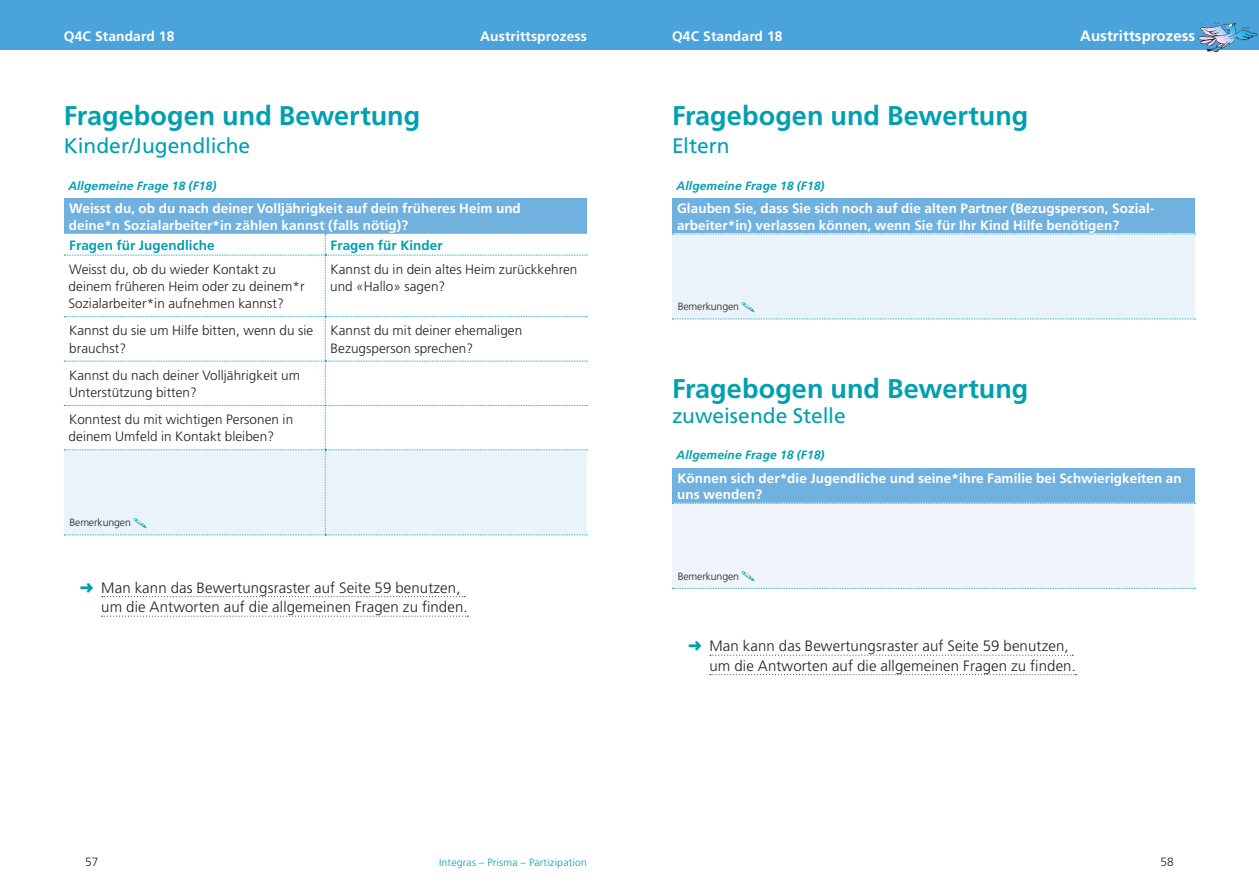
<style>
.page{position:relative;width:1259px;height:893px;background:#fff}
.page>*{position:absolute;margin:0;border:0;box-sizing:border-box;transform-origin:0 0}
.t1{font:700 27px "Frutiger LT Pro";color:#00a0b0}
.t2{font:21px "Frutiger LT Pro";color:#00a0b0}
.t3{font:300 15px/19.5px "Frutiger LT Pro";letter-spacing:.01em;color:#231f20}
.t4{font:700 15px "Frutiger LT Pro";letter-spacing:.005em;color:#fff}
.t5{font:700 13.8px "Frutiger LT Pro";letter-spacing:.01em;color:#fff}
.t6{font:300 13.5px/17.2px "Frutiger LT Pro";letter-spacing:.005em;color:#231f20}
.t7{font:700 13.5px/16.5px "Frutiger LT Pro";letter-spacing:.005em;color:#fff}
.t8{font:700 13.5px "Frutiger LT Pro";letter-spacing:.005em;color:#00a0b0}
.t9{font:italic 700 12px "Frutiger LT Pro";letter-spacing:.01em;color:#00a0b0}
.t10{font:300 12px "Frutiger LT Pro";color:#231f20}
.t11{font:300 10.5px "Frutiger LT Pro";letter-spacing:-.01em;color:#231f20}
.t12{font:300 10.5px "Frutiger LT Pro";letter-spacing:.02em;color:#00a0b0}
.s1{color:#00a0b0}
</style>
<div class="page">
<div style="left:0;top:0;width:1259px;height:50px;background:#4aa3da"></div>
<svg style="left:102px;top:596px;width:363px;height:1px"></svg>
<svg style="left:102px;top:616px;width:366px;height:1px"></svg>
<svg style="left:710px;top:655px;width:363px;height:1px"></svg>
<svg style="left:710px;top:674px;width:366px;height:1px"></svg>
<div style="left:672px;top:468px;width:522px;height:35px;background:#71b1e0"></div>
<div style="left:672px;top:503px;width:522px;height:85px;background:#eff5fb"></div>
<svg style="left:672px;top:503px;width:523px;height:1px"></svg>
<svg style="left:672px;top:588px;width:523px;height:1px"></svg>
<div style="left:672px;top:199px;width:522px;height:35px;background:#71b1e0"></div>
<div style="left:672px;top:234px;width:522px;height:85px;background:#ebf3fa"></div>
<svg style="left:672px;top:319px;width:523px;height:1px"></svg>
<svg style="left:672px;top:234px;width:523px;height:1px"></svg>
<div style="left:64px;top:199px;width:522px;height:35px;background:#71b1e0"></div>
<img style="left:1198px;top:22px;width:60px;height:31px">
<svg style="left:64px;top:234px;width:523px;height:302px"></svg>
<p class="t5" style="left:672px;top:28px;width:104px">Q4C Standard 4</p>
<p class="t4" style="left:1080px;top:27px;width:117px">Austrittsprozess</p>
<p class="t5" style="left:64px;top:28px;width:112px">Q4C Standard 18</p>
<p class="t5" style="left:480px;top:28px;width:108px">Austrittsprozess</p>
<p class="t5" style="left:767px;top:28px;width:17px">18</p>
<h1 class="t1" style="left:64px;top:99px;width:358px">Fragebogen und Bewertung</h1>
<h1 class="t1" style="left:672px;top:99px;width:358px">Fragebogen und Bewertung</h1>
<h2 class="t2" style="left:64px;top:134px;width:188px">Kinder/Jugendliche</h2>
<h2 class="t2" style="left:672px;top:134px;width:59px">Eltern</h2>
<p class="t9" style="left:68px;top:179px;width:149px">Allgemeine Frage 18 (F18)</p>
<p class="t7" style="left:69px;top:200px;width:453px">Weisst du, ob du nach deiner Volljährigkeit auf dein früheres Heim und deine*n Sozialarbeiter*in zählen kannst (falls nötig)?</p>
<p class="t8" style="left:69px;top:237px;width:147px">Fragen für Jugendliche</p>
<p class="t8" style="left:330px;top:237px;width:114px">Fragen für Kinder</p>
<p class="t6" style="left:68px;top:260px;width:237px">Weisst du, ob du wieder Kontakt zu deinem früheren Heim oder zu deinem*r<br>Sozialarbeiter*in aufnehmen kannst?</p>
<p class="t6" style="left:330px;top:260px;width:249px">Kannst du in dein altes Heim zurückkehren und «Hallo» sagen?</p>
<p class="t6" style="left:69px;top:322px;width:246px">Kannst du sie um Hilfe bitten, wenn du sie brauchst?</p>
<p class="t6" style="left:330px;top:322px;width:193px">Kannst du mit deiner ehemaligen<br>Bezugsperson sprechen?</p>
<p class="t6" style="left:69px;top:367px;width:232px">Kannst du nach deiner Volljährigkeit um<br>Unterstützung bitten?</p>
<p class="t6" style="left:69px;top:411px;width:226px">Konntest du mit wichtigen Personen in deinem Umfeld in Kontakt bleiben?</p>
<p class="t11" style="left:69px;top:517px;width:63px">Bemerkungen</p>
<p class="t3" style="left:101px;top:578px;width:368px;text-indent:-21px"><span class="s1">➜</span> Man kann das Bewertungsraster auf Seite 59 benutzen, um die Antworten auf die allgemeinen Fragen zu finden.</p>
<p class="t10" style="left:85px;top:854px;width:15px">57</p>
<p class="t12" style="left:439px;top:856px;width:149px">Integras – Prisma – Partizipation</p>
<p class="t9" style="left:676px;top:179px;width:149px">Allgemeine Frage 18 (F18)</p>
<p class="t7" style="left:677px;top:200px;width:479px">Glauben Sie, dass Sie sich noch auf die alten Partner (Bezugsperson, Sozial&shy;arbeiter*in) verlassen können, wenn Sie für Ihr Kind Hilfe benötigen?</p>
<p class="t11" style="left:677px;top:301px;width:63px">Bemerkungen</p>
<h1 class="t1" style="left:672px;top:372px;width:358px">Fragebogen und Bewertung</h1>
<h2 class="t2" style="left:672px;top:403px;width:175px">zuweisende Stelle</h2>
<p class="t9" style="left:676px;top:448px;width:149px">Allgemeine Frage 18 (F18)</p>
<p class="t7" style="left:677px;top:470px;width:506px">Können sich der*die Jugendliche und seine*ihre Familie bei Schwierigkeiten an uns wenden?</p>
<p class="t11" style="left:677px;top:570px;width:63px">Bemerkungen</p>
<p class="t3" style="left:709px;top:636px;width:368px;text-indent:-21px"><span class="s1">➜</span> Man kann das Bewertungsraster auf Seite 59 benutzen, um die Antworten auf die allgemeinen Fragen zu finden.</p>
<p class="t10" style="left:1160px;top:854px;width:15px">58</p>
</div>
